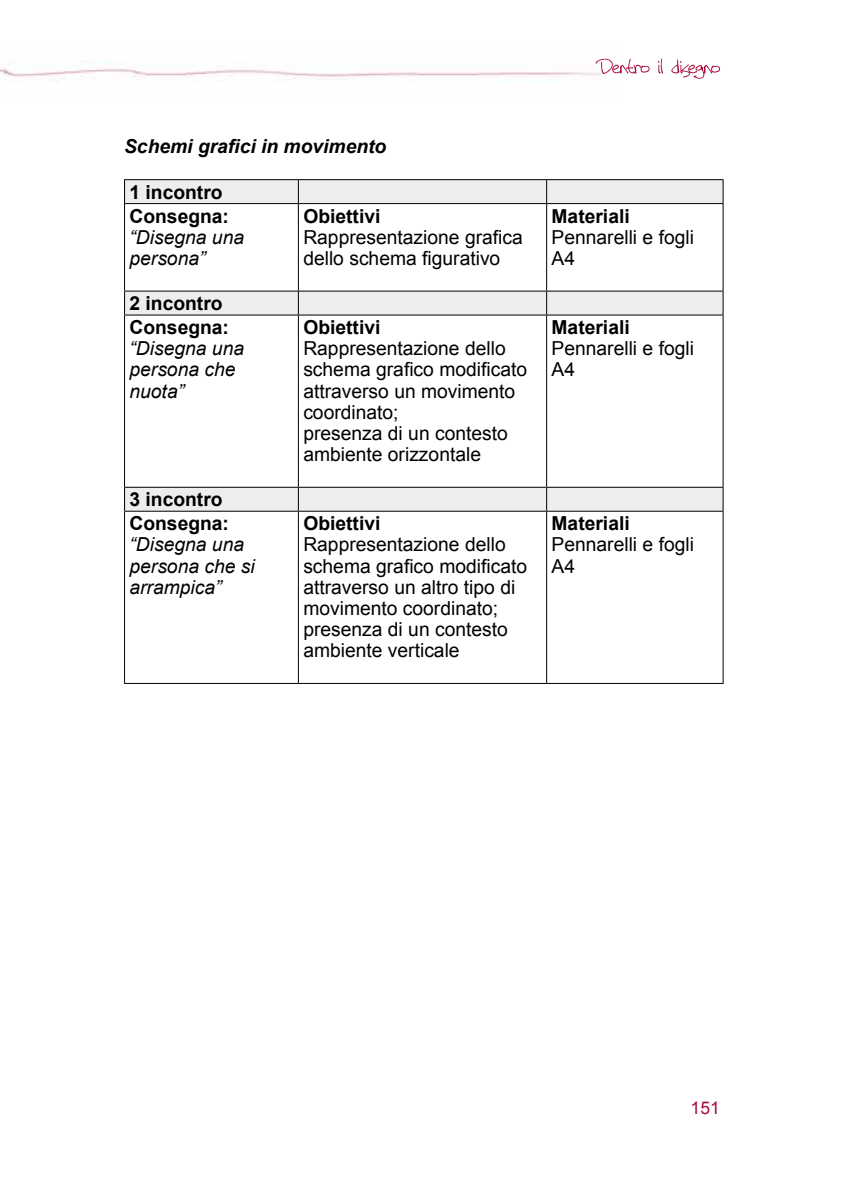
<style>
.page{position:relative;width:844px;height:1191px;background:#fff}
.page>*{position:absolute;margin:0;border:0;box-sizing:border-box;transform-origin:0 0}
.t1{font:19.25px/21.2px "Arial";color:#000}
.t2{font:700 19.25px/24px "Arial";color:#000}
.t3{font:italic 19.25px/21.2px "Arial";color:#000}
.t4{font:italic 700 19.25px "Arial";color:#000}
.t5{font:17.5px "Arial";color:#a80a39}
</style>
<div class="page">
<img style="left:0;top:58px;width:607px;height:23px">
<svg style="left:595px;top:59px;width:125px;height:20px"></svg>
<svg style="left:125px;top:180px;width:597px;height:331px"></svg>
<hr style="left:124px;top:179px;width:174px;height:1px;background:#000">
<svg style="left:124px;top:180px;width:1px;height:23px"></svg>
<hr style="left:298px;top:179px;width:248px;height:1px;background:#000">
<svg style="left:298px;top:180px;width:1px;height:23px"></svg>
<hr style="left:546px;top:179px;width:177px;height:1px;background:#000">
<svg style="left:546px;top:180px;width:1px;height:23px"></svg>
<svg style="left:722px;top:180px;width:1px;height:23px"></svg>
<hr style="left:124px;top:203px;width:174px;height:1px;background:#000">
<hr style="left:124px;top:204px;width:1px;height:87px;background:#000">
<hr style="left:298px;top:203px;width:248px;height:1px;background:#000">
<hr style="left:298px;top:204px;width:1px;height:87px;background:#000">
<hr style="left:546px;top:203px;width:177px;height:1px;background:#000">
<hr style="left:546px;top:204px;width:1px;height:87px;background:#000">
<hr style="left:722px;top:204px;width:1px;height:87px;background:#000">
<hr style="left:124px;top:291px;width:174px;height:1px;background:#000">
<svg style="left:124px;top:291px;width:1px;height:23px"></svg>
<hr style="left:298px;top:291px;width:248px;height:1px;background:#000">
<svg style="left:298px;top:291px;width:1px;height:23px"></svg>
<hr style="left:546px;top:291px;width:177px;height:1px;background:#000">
<svg style="left:546px;top:291px;width:1px;height:23px"></svg>
<svg style="left:722px;top:291px;width:1px;height:23px"></svg>
<hr style="left:124px;top:314px;width:174px;height:1px;background:#000">
<hr style="left:124px;top:315px;width:1px;height:172px;background:#000">
<hr style="left:298px;top:314px;width:248px;height:1px;background:#000">
<hr style="left:298px;top:315px;width:1px;height:172px;background:#000">
<hr style="left:546px;top:314px;width:177px;height:1px;background:#000">
<hr style="left:546px;top:315px;width:1px;height:172px;background:#000">
<hr style="left:722px;top:315px;width:1px;height:172px;background:#000">
<hr style="left:124px;top:487px;width:174px;height:1px;background:#000">
<svg style="left:124px;top:488px;width:1px;height:23px"></svg>
<hr style="left:298px;top:487px;width:248px;height:1px;background:#000">
<svg style="left:298px;top:488px;width:1px;height:23px"></svg>
<hr style="left:546px;top:487px;width:177px;height:1px;background:#000">
<svg style="left:546px;top:488px;width:1px;height:23px"></svg>
<svg style="left:722px;top:488px;width:1px;height:23px"></svg>
<hr style="left:124px;top:511px;width:174px;height:1px;background:#000">
<hr style="left:124px;top:511px;width:1px;height:172px;background:#000">
<hr style="left:298px;top:511px;width:248px;height:1px;background:#000">
<hr style="left:298px;top:511px;width:1px;height:172px;background:#000">
<hr style="left:546px;top:511px;width:177px;height:1px;background:#000">
<hr style="left:546px;top:511px;width:1px;height:172px;background:#000">
<hr style="left:722px;top:511px;width:1px;height:172px;background:#000">
<hr style="left:124px;top:683px;width:174px;height:1px;background:#000">
<hr style="left:298px;top:683px;width:248px;height:1px;background:#000">
<hr style="left:546px;top:683px;width:177px;height:1px;background:#000">
<p class="t4" style="left:124px;top:133px;width:264px">Schemi grafici in movimento</p>
<p class="t2" style="left:129px;top:180px;width:101px">1 incontro<br>Consegna:</p>
<p class="t3" style="left:129px;top:227px;width:116px">“Disegna una persona”</p>
<p class="t2" style="left:303px;top:204px;width:79px">Obiettivi</p>
<p class="t1" style="left:303px;top:227px;width:221px">Rappresentazione grafica dello schema figurativo</p>
<p class="t2" style="left:129px;top:292px;width:101px">2 incontro<br>Consegna:</p>
<p class="t3" style="left:129px;top:338px;width:116px">“Disegna una persona che nuota”</p>
<p class="t2" style="left:129px;top:488px;width:101px">3 incontro<br>Consegna:</p>
<p class="t3" style="left:129px;top:534px;width:127px">“Disegna una persona che si arrampica”</p>
<p class="t2" style="left:303px;top:316px;width:79px">Obiettivi</p>
<p class="t1" style="left:303px;top:338px;width:225px">Rappresentazione dello schema grafico modificato attraverso un movimento coordinato;<br>presenza di un contesto ambiente orizzontale</p>
<p class="t2" style="left:303px;top:512px;width:79px">Obiettivi</p>
<p class="t1" style="left:303px;top:534px;width:225px">Rappresentazione dello schema grafico modificato attraverso un altro tipo di movimento coordinato; presenza di un contesto ambiente verticale</p>
<p class="t2" style="left:551px;top:204px;width:80px">Materiali</p>
<p class="t1" style="left:551px;top:227px;width:144px">Pennarelli e fogli<br>A4</p>
<p class="t2" style="left:551px;top:316px;width:80px">Materiali</p>
<p class="t1" style="left:551px;top:338px;width:144px">Pennarelli e fogli<br>A4</p>
<p class="t2" style="left:551px;top:512px;width:80px">Materiali</p>
<p class="t1" style="left:551px;top:534px;width:144px">Pennarelli e fogli<br>A4</p>
<p class="t5" style="left:690px;top:1096px;width:31px">151</p>
</div>
